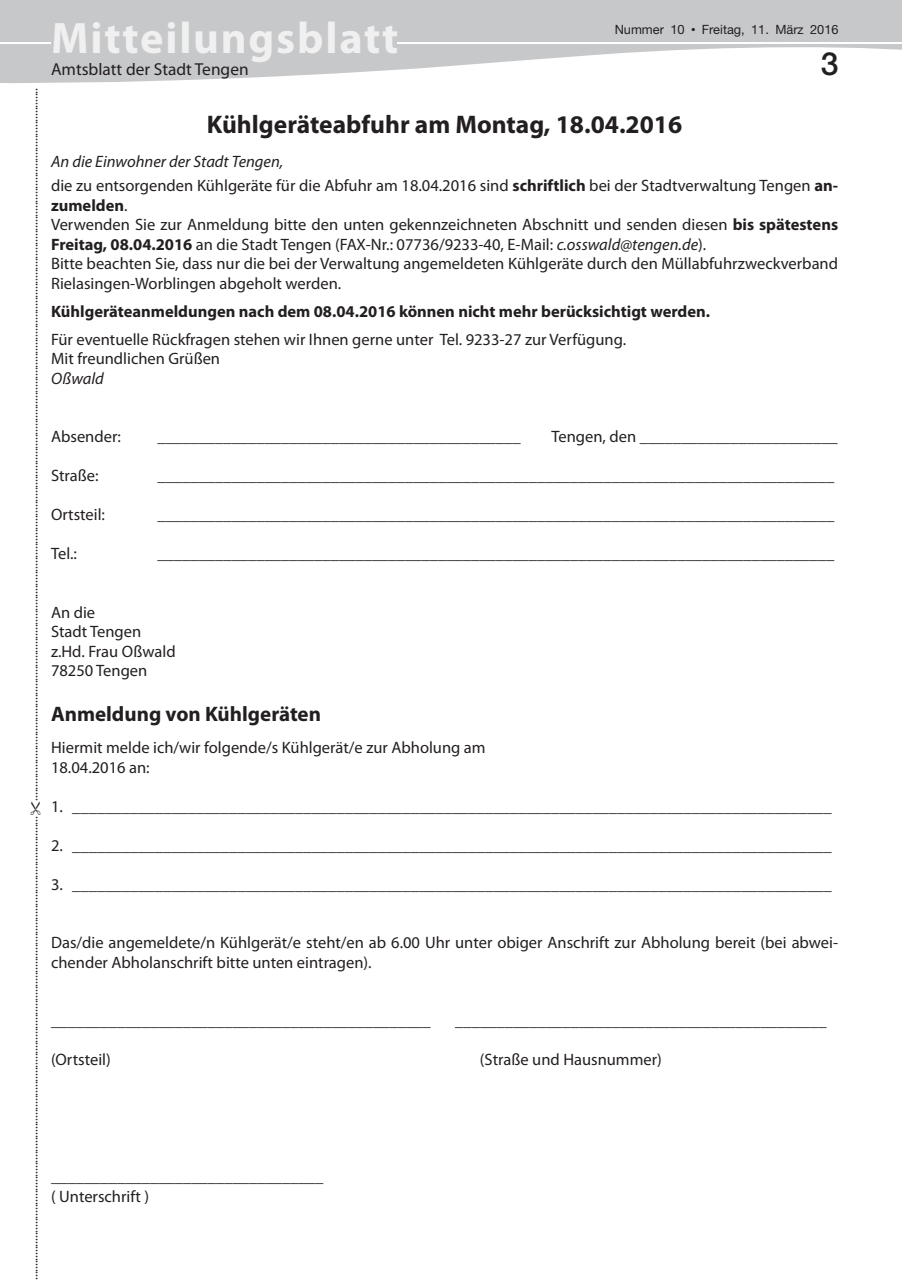
<style>
.page{position:relative;width:902px;height:1280px;background:#fff}
.page>*{position:absolute;margin:0;border:0;box-sizing:border-box;transform-origin:0 0}
.t1{font:700 44.25px "Myriad Pro";letter-spacing:.04em;color:#f0f0f1}
.t2{font:500 31.95px "Helvetica Neue";color:#231f20}
.t3{font:700 25.5px "Myriad Pro";color:#231f20}
.t4{font:700 21px "Myriad Pro";color:#231f20}
.t5{font:17.4px "Myriad Pro";color:#231f20}
.t6{font:16.5px/19.5px "Myriad Pro";color:#231f20}
.t7{font:700 16.5px "Myriad Pro";color:#231f20}
.t8{font:italic 16.5px "Myriad Pro";color:#231f20}
.t9{font:13.5px "Myriad Pro";color:#231f20}
.t10{font:12.75px "Helvetica Neue";color:#231f20}
.s1{font-size:12.9px}
.s2{font-family:"M Twentieth Century";font-weight:500}
.s3{font-style:italic}
.s4{font-weight:700}
</style>
<div class="page">
<svg style="left:1px;top:0;width:900px;height:83px;fill:#c7c8ca"></svg>
<svg style="left:0;top:0;width:1px;height:83px"></svg>
<div style="left:53px;top:22px;width:344px;height:40px;background:#c7c8ca"></div>
<hr style="left:0;top:42px;width:51px;height:1px;background:#fff">
<hr style="left:397px;top:42px;width:504px;height:1px;background:#fff">
<p class="t9" style="left:24px;top:1280px;width:1193px;rotate:-90deg">...................................................................................................................................................................... ...............................................................................................................................................................................................................................................................</p>
<h1 class="t1" style="left:51px;top:9px;width:349px">Mitteilungsblatt</h1>
<p class="t5" style="left:51px;top:59px;width:199px">Amtsblatt der Stadt Tengen</p>
<p class="t10" style="left:614px;top:22px;width:225px">Nummer <span class="s1">10</span> <span class="s2">•</span> Freitag, 11. März 2016</p>
<h2 class="t2" style="left:820px;top:45px;width:19px">3</h2>
<h3 class="t3" style="left:207px;top:108px;width:477px">Kühlgeräteabfuhr am Montag, 18.04.2016</h3>
<p class="t6" style="left:51px;top:150px;width:788px;line-height:23.7px"><span class="s3">An die Einwohner der Stadt Tengen,<br></span>die zu entsorgenden Kühlgeräte für die Abfuhr am 18.04.2016 sind <span class="s4">schriftlich</span> bei der Stadtverwaltung Tengen <span class="s4">an-</span></p>
<p class="t6" style="left:51px;top:195px;width:788px"><span class="s4">zumelden</span>.<br>Verwenden Sie zur Anmeldung bitte den unten gekennzeichneten Abschnitt und senden diesen <span class="s4">bis spätestens Freitag, 08.04.2016</span> an die Stadt Tengen (FAX-Nr.: 07736/9233-40, E-Mail: <span class="s3">c.osswald@tengen.de</span>).<br>Bitte beachten Sie, dass nur die bei der Verwaltung angemeldeten Kühlgeräte durch den Müllabfuhrzweckverband Rielasingen-Worblingen abgeholt werden.</p>
<p class="t7" style="left:51px;top:300px;width:660px">Kühlgeräteanmeldungen nach dem 08.04.2016 können nicht mehr berücksichtigt werden.</p>
<p class="t6" style="left:51px;top:329px;width:576px">Für eventuelle Rückfragen stehen wir Ihnen gerne unter Tel. 9233-27 zur Verfügung.<br>Mit freundlichen Grüßen</p>
<p class="t8" style="left:51px;top:368px;width:54px">Oßwald</p>
<p class="t6" style="left:51px;top:426px;width:71px">Absender:</p>
<p class="t6" style="left:51px;top:465px;width:49px">Straße:</p>
<p class="t6" style="left:51px;top:504px;width:55px">Ortsteil:</p>
<p class="t6" style="left:51px;top:543px;width:27px">Tel.:</p>
<p class="t6" style="left:157px;top:426px;width:364px">____________________________________________</p>
<p class="t6" style="left:551px;top:426px;width:288px">Tengen, den ________________________</p>
<p class="t6" style="left:157px;top:465px;width:678px">__________________________________________________________________________________</p>
<p class="t6" style="left:157px;top:504px;width:678px">__________________________________________________________________________________</p>
<p class="t6" style="left:157px;top:543px;width:678px">__________________________________________________________________________________</p>
<p class="t6" style="left:51px;top:602px;width:126px">An die<br>Stadt Tengen z.Hd. Frau Oßwald<br>78250 Tengen</p>
<p class="t4" style="left:51px;top:700px;width:271px">Anmeldung von Kühlgeräten</p>
<p class="t6" style="left:51px;top:737px;width:436px">Hiermit melde ich/wir folgende/s Kühlgerät/e zur Abholung am<br>18.04.2016 an:</p>
<p class="t6" style="left:51px;top:796px;width:782px">1. ____________________________________________________________________________________________</p>
<p class="t6" style="left:51px;top:835px;width:782px">2. ____________________________________________________________________________________________</p>
<p class="t6" style="left:51px;top:874px;width:782px">3. ____________________________________________________________________________________________</p>
<p class="t6" style="left:51px;top:932px;width:788px">Das/die angemeldete/n Kühlgerät/e steht/en ab 6.00 Uhr unter obiger Anschrift zur Abholung bereit (bei abwei&shy;chender Abholanschrift bitte unten eintragen).</p>
<p class="t6" style="left:51px;top:1010px;width:381px">______________________________________________</p>
<p class="t6" style="left:455px;top:1010px;width:373px">_____________________________________________</p>
<p class="t6" style="left:51px;top:1049px;width:61px">(Ortsteil)</p>
<p class="t6" style="left:480px;top:1049px;width:183px">(Straße und Hausnummer)</p>
<p class="t6" style="left:51px;top:1166px;width:274px">_________________________________ ( Unterschrift )</p>
</div>
